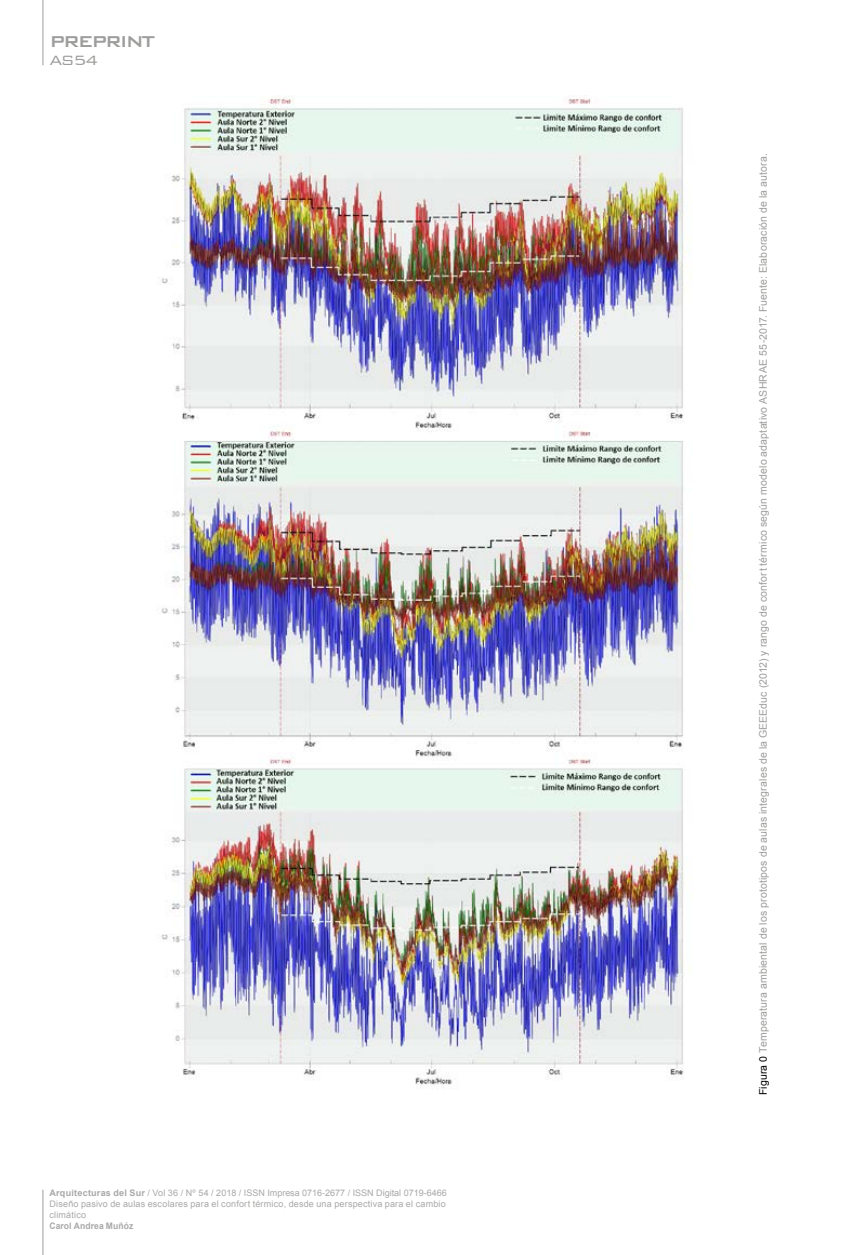
<style>
.page{position:relative;width:851px;height:1255px;background:#fff}
.page>*{position:absolute;margin:0;border:0;box-sizing:border-box;transform-origin:0 0}
.t1{font:500 21px "Bank Gothic BT";letter-spacing:-.1em;color:#9d9d9c}
.t2{font:300 18px "Bank Gothic BT";color:#9d9d9c}
.t3{font:10.5px "Arial";letter-spacing:.015em;color:#9d9d9c}
.t4{font:9px/10.8px "Arial";letter-spacing:.02em;color:#a8a8a7;text-align:justify}
.t5{font:700 9px "Arial";letter-spacing:.01em;color:#a8a8a7;scale:.95 1}
.s1{font-weight:700}
.s2{color:#000}
</style>
<div class="page">
<hr style="left:43px;top:1189px;width:1px;height:65px;background:#9d9d9c">
<hr style="left:43px;top:0;width:1px;height:65px;background:#9d9d9c">
<img style="left:161px;top:96px;width:530px;height:992px">
<h1 class="t1" style="left:49px;top:30px;width:107px">PREPRINT</h1>
<h2 class="t2" style="left:49px;top:51px;width:50px">AS54</h2>
<p class="t4" style="left:49px;top:1187px;width:398px"><span class="s1">Arquitecturas del Sur</span> / Vol 36 / Nº 54 / 2018 / ISSN Impresa 0716-2677 / ISSN Digital 0719-6466<br>Diseño pasivo de aulas escolares para el confort térmico, desde una perspectiva para el cambio climático</p>
<p class="t5" style="left:49px;top:1219px;width:90px">Carol Andrea Muñóz</p>
<p class="t3" style="left:756px;top:1095px;width:943px;rotate:-90deg"><span class="s2">Figura 0</span> Temperatura ambiental de los prototipos de aulas integrales de la GEEEduc (2012) y rango de confort térmico según modelo adaptativo ASHRAE 55-2017. Fuente: Elaboración de la autora.</p>
</div>
